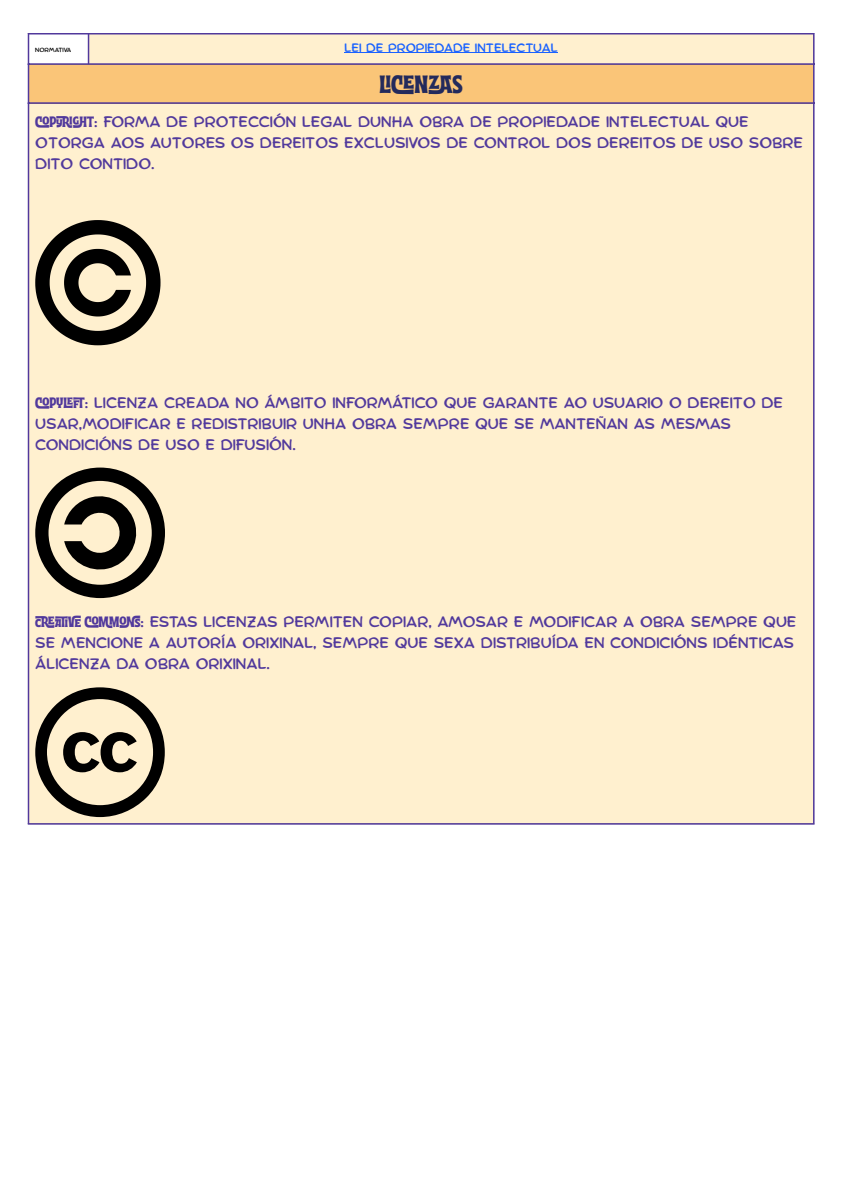
<style>
.page{position:relative;width:842px;height:1190px;background:#fff}
.page>*{position:absolute;margin:0;border:0;box-sizing:border-box;transform-origin:0 0}
.t1{font:25px "Ayr Tropika Island Int";color:#232a5c}
.t2{font:15px/21px "Comica";color:#51399c}
.t3{font:12px "Comica";color:#1a62ff}
.t4{font:6px "Comica";letter-spacing:-.01em;color:#000}
.s1{font-family:"Ayr Tropika Island Int"}
</style>
<div class="page">
<div style="left:29px;top:35px;width:784px;height:788px;background:#fff0cf"></div>
<div style="left:28px;top:64px;width:786px;height:39px;background:#fac578"></div>
<hr style="left:344px;top:53px;width:214px;height:1px;background:#1a62ff">
<svg style="left:35px;top:220px;width:126px;height:125px;background:#8a8170"></svg>
<svg style="left:35px;top:468px;width:130px;height:130px;background:#8d8472"></svg>
<svg style="left:35px;top:687px;width:130px;height:130px;background:#a59c86"></svg>
<hr style="left:28px;top:35px;width:1px;height:788px;background:#51399c">
<svg style="left:88px;top:35px;width:1px;height:28px"></svg>
<hr style="left:813px;top:35px;width:2px;height:788px;background:#51399c">
<hr style="left:28px;top:33px;width:787px;height:2px;background:#51399c">
<hr style="left:28px;top:63px;width:787px;height:2px;background:#51399c">
<hr style="left:28px;top:102px;width:787px;height:2px;background:#51399c">
<hr style="left:28px;top:823px;width:787px;height:2px;background:#51399c">
<p class="t4" style="left:35px;top:47px;width:38px">NORMATIVA</p>
<p class="t3" style="left:344px;top:42px;width:215px">LEI DE PROPIEDADE INTELECTUAL</p>
<p class="t1" style="left:379px;top:61px;width:85px">LICENZAS</p>
<p class="t2" style="left:35px;top:112px;width:769px"><span class="s1">COPYRIGHT</span>: FORMA DE PROTECCIÓN LEGAL DUNHA OBRA DE PROPIEDADE INTELECTUAL QUE<br>OTORGA AOS AUTORES OS DEREITOS EXCLUSIVOS DE CONTROL DOS DEREITOS DE USO SOBRE<br>DITO CONTIDO.</p>
<p class="t2" style="left:35px;top:393px;width:749px"><span class="s1">COPYLE FT</span>: LICENZA CREADA NO ÁMBITO INFORMÁTICO QUE GARANTE AO USUARIO O DEREITO DE<br>USAR,MODIFICAR E REDISTRIBUIR UNHA OBRA SEMPRE QUE SE MANTEÑAN AS MESMAS<br>CONDICIÓNS DE USO E DIFUSIÓN.</p>
<p class="t2" style="left:35px;top:612px;width:763px"><span class="s1">CREATIVE COMM ONS</span> : ESTAS LICENZAS PERMITEN COPIAR, AMOSAR E MODIFICAR A OBRA SEMPRE QUE<br>SE MENCIONE A AUTORÍA ORIXINAL, SEMPRE QUE SEXA DISTRIBUÍDA EN CONDICIÓNS IDÉNTICAS<br>ÁLICENZA DA OBRA ORIXINAL.</p>
</div>
